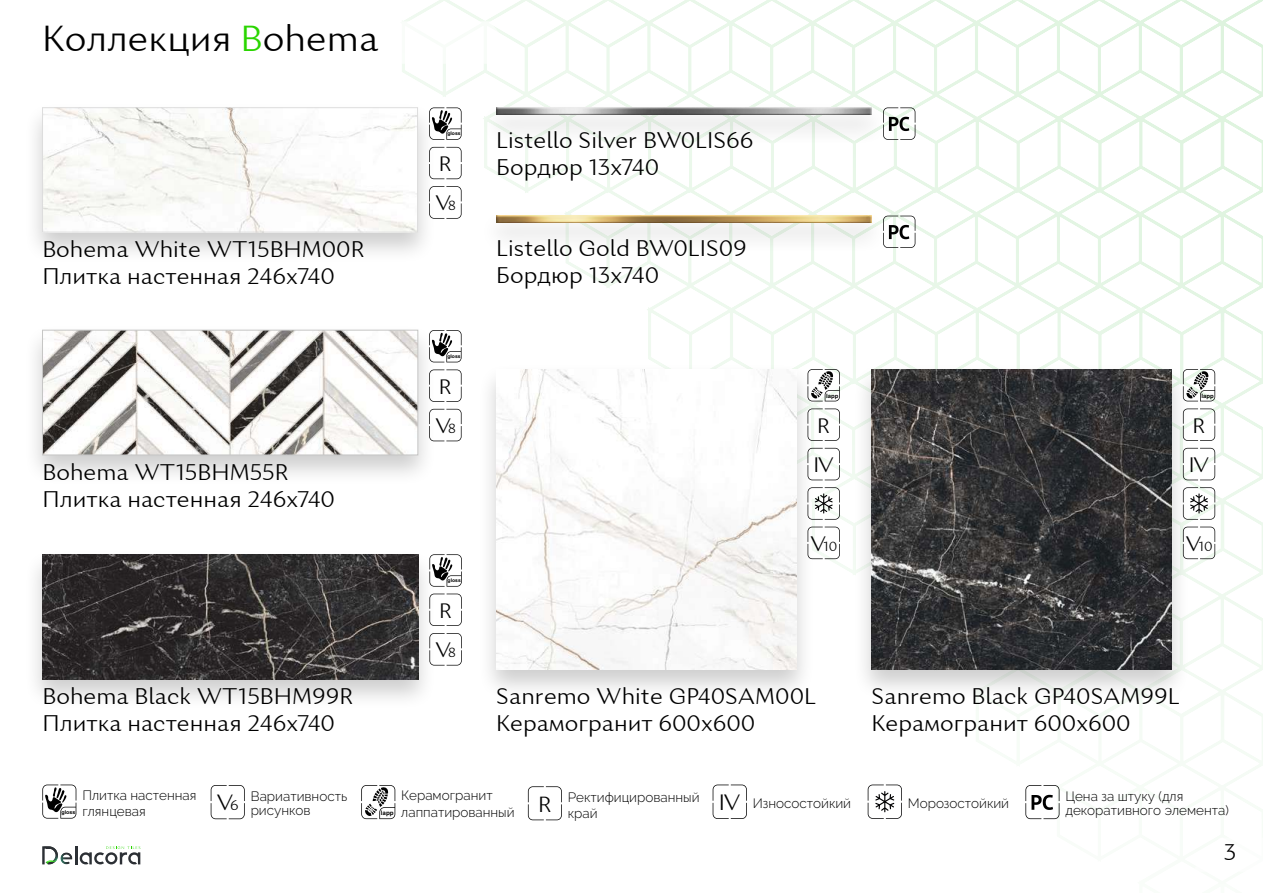
<style>
.page{position:relative;width:1263px;height:893px;background:#fff}
.page>*{position:absolute;margin:0;border:0;box-sizing:border-box;transform-origin:0 0}
.t1{font:300 36px "Excentra Pro";color:#000}
.t2{font:300 22.5px/27px "Excentra Pro";color:#000}
.t3{font:300 22.05px "Excentra Pro";color:#000}
.t4{font:300 21.9px "Excentra Pro";color:#000}
.t5{font:300 21px "Excentra Pro";color:#000}
.t6{font:300 20.85px "Excentra Pro";color:#000}
.t7{font:300 13.5px/16.2px "Raleway";color:#000}
.t8{font:300 13.2px "Excentra Pro";color:#000}
.t9{font:700 6.3px "Arial";color:#000}
.t10{font:700 6px "Arial";color:#000}
.t11{font:700 5.4px "Arial";color:#000}
.t12{font:700 5.1px "Arial";color:#000}
.s1{color:#2ad500}
.s2{font-size:13.2px}
.s3{font-size:21px}
.s4{font-size:13.95px}
.s5{font-family:"Excentra Pro";font-size:22.2px}
</style>
<div class="page">
<img style="left:402px;top:0;width:861px;height:821px">
<svg style="left:42px;top:846px;width:99px;height:19px"></svg>
<svg style="left:402px;top:21px;width:121px;height:43px"></svg>
<div style="left:24px;top:548px;width:413px;height:163px;background:#000;opacity:.2"></div>
<img style="left:43px;top:554px;width:375px;height:125px">
<svg style="left:429px;top:554px;width:33px;height:33px"></svg>
<svg style="left:429px;top:633px;width:33px;height:32px"></svg>
<svg style="left:429px;top:594px;width:33px;height:32px"></svg>
<svg style="left:436px;top:107px;width:26px;height:33px"></svg>
<svg style="left:436px;top:186px;width:26px;height:33px"></svg>
<svg style="left:436px;top:147px;width:26px;height:32px"></svg>
<div style="left:23px;top:101px;width:413px;height:163px;background:#000;opacity:.2"></div>
<img style="left:44px;top:109px;width:372px;height:121px">
<div style="left:42px;top:107px;width:376px;height:125px;border:1px solid #ddd"></div>
<svg style="left:42px;top:785px;width:34px;height:34px"></svg>
<svg style="left:361px;top:785px;width:34px;height:34px"></svg>
<svg style="left:1025px;top:785px;width:34px;height:34px"></svg>
<div style="left:479px;top:101px;width:411px;height:45px;background:#000;opacity:.2"></div>
<img style="left:496px;top:107px;width:375px;height:7px">
<svg style="left:883px;top:107px;width:32px;height:33px"></svg>
<div style="left:479px;top:209px;width:411px;height:45px;background:#000;opacity:.2"></div>
<img style="left:496px;top:216px;width:375px;height:6px">
<svg style="left:883px;top:216px;width:32px;height:32px"></svg>
<svg style="left:211px;top:785px;width:34px;height:34px"></svg>
<svg style="left:528px;top:786px;width:34px;height:34px"></svg>
<svg style="left:868px;top:785px;width:34px;height:34px"></svg>
<svg style="left:713px;top:785px;width:34px;height:34px"></svg>
<div style="left:23px;top:324px;width:414px;height:162px;background:#000;opacity:.2"></div>
<img style="left:44px;top:332px;width:372px;height:121px">
<div style="left:42px;top:330px;width:376px;height:125px;border:1px solid #c6c6c5"></div>
<svg style="left:429px;top:330px;width:33px;height:32px"></svg>
<svg style="left:429px;top:409px;width:33px;height:32px"></svg>
<svg style="left:429px;top:369px;width:33px;height:33px"></svg>
<div style="left:477px;top:363px;width:338px;height:338px;background:#000;opacity:.2"></div>
<img style="left:496px;top:369px;width:300px;height:300px">
<div style="left:852px;top:363px;width:339px;height:338px;background:#000;opacity:.2"></div>
<img style="left:871px;top:369px;width:300px;height:300px">
<svg style="left:807px;top:369px;width:33px;height:32px"></svg>
<svg style="left:1183px;top:369px;width:32px;height:32px"></svg>
<svg style="left:807px;top:448px;width:33px;height:32px"></svg>
<svg style="left:1183px;top:448px;width:32px;height:32px"></svg>
<svg style="left:807px;top:527px;width:33px;height:32px"></svg>
<svg style="left:1183px;top:527px;width:32px;height:32px"></svg>
<svg style="left:807px;top:409px;width:33px;height:32px"></svg>
<svg style="left:1183px;top:409px;width:32px;height:32px"></svg>
<svg style="left:807px;top:487px;width:33px;height:33px"></svg>
<svg style="left:1183px;top:487px;width:32px;height:33px"></svg>
<h1 class="t1" style="left:42px;top:17px;width:338px">Коллекция <span class="s1">B</span>ohema</h1>
<p class="t2" style="left:42px;top:236px;width:324px">Bohema White WT15BHM00R<br>Плитка настенная 246х740</p>
<p class="t2" style="left:43px;top:459px;width:294px">Bohema WT15BHM55R<br>Плитка настенная 246х740</p>
<p class="t2" style="left:43px;top:683px;width:312px">Bohema Black WT15BHM99R<br>Плитка настенная 246х740</p>
<p class="t12" style="left:447px;top:132px;width:15px">gloss</p>
<p class="t6" style="left:439px;top:152px;width:14px">R</p>
<p class="t5" style="left:435px;top:191px;width:22px">V<span class="s2">8</span></p>
<p class="t12" style="left:447px;top:354px;width:15px">gloss</p>
<p class="t6" style="left:439px;top:374px;width:14px">R</p>
<p class="t5" style="left:435px;top:413px;width:22px">V<span class="s2">8</span></p>
<p class="t12" style="left:448px;top:579px;width:15px">gloss</p>
<p class="t6" style="left:439px;top:598px;width:14px">R</p>
<p class="t5" style="left:435px;top:637px;width:22px">V<span class="s2">8</span></p>
<p class="t2" style="left:496px;top:126px;width:259px">Listello Silver BW0LIS66<br>Бордюр 13х740</p>
<p class="t2" style="left:496px;top:235px;width:252px">Listello Gold BW0LIS09<br>Бордюр 13х740</p>
<p class="t10" style="left:826px;top:393px;width:14px">lapp</p>
<p class="t10" style="left:1201px;top:393px;width:14px">lapp</p>
<p class="t6" style="left:817px;top:413px;width:14px">R</p>
<p class="t6" style="left:1192px;top:413px;width:14px">R</p>
<p class="t5" style="left:813px;top:452px;width:22px">IV</p>
<p class="t5" style="left:1189px;top:452px;width:22px">IV</p>
<p class="t8" style="left:810px;top:538px;width:29px"><span class="s3">V</span>10</p>
<p class="t8" style="left:1185px;top:538px;width:29px"><span class="s3">V</span>10</p>
<p class="t2" style="left:496px;top:683px;width:321px">Sanremo White GP40SAM00L<br>Керамогранит 600х600</p>
<p class="t2" style="left:871px;top:683px;width:310px">Sanremo Black GP40SAM99L<br>Керамогранит 600х600</p>
<p class="t11" style="left:61px;top:810px;width:15px">gloss</p>
<p class="t7" style="left:82px;top:787px;width:116px">Плитка настенная глянцевая</p>
<p class="t7" style="left:401px;top:787px;width:115px">Керамогранит лаппатированный</p>
<p class="t7" style="left:1065px;top:790px;width:165px;line-height:14px">Цена за штуку (для декоративного элемента)</p>
<p class="t3" style="left:217px;top:790px;width:24px">V<span class="s4">6</span></p>
<p class="t7" style="left:251px;top:789px;width:98px;line-height:14px">Вариативность рисунков</p>
<p class="t4" style="left:538px;top:791px;width:15px">R</p>
<p class="t7" style="left:568px;top:789px;width:133px">Ректифицированный край</p>
<p class="t7" style="left:719px;top:795px;width:134px"><span class="s5">IV</span> Износостойкий</p>
<p class="t7" style="left:908px;top:795px;width:103px">Морозостойкий</p>
<p class="t9" style="left:381px;top:811px;width:14px">lapp</p>
<p class="t2" style="left:1224px;top:839px;width:14px">3</p>
</div>
